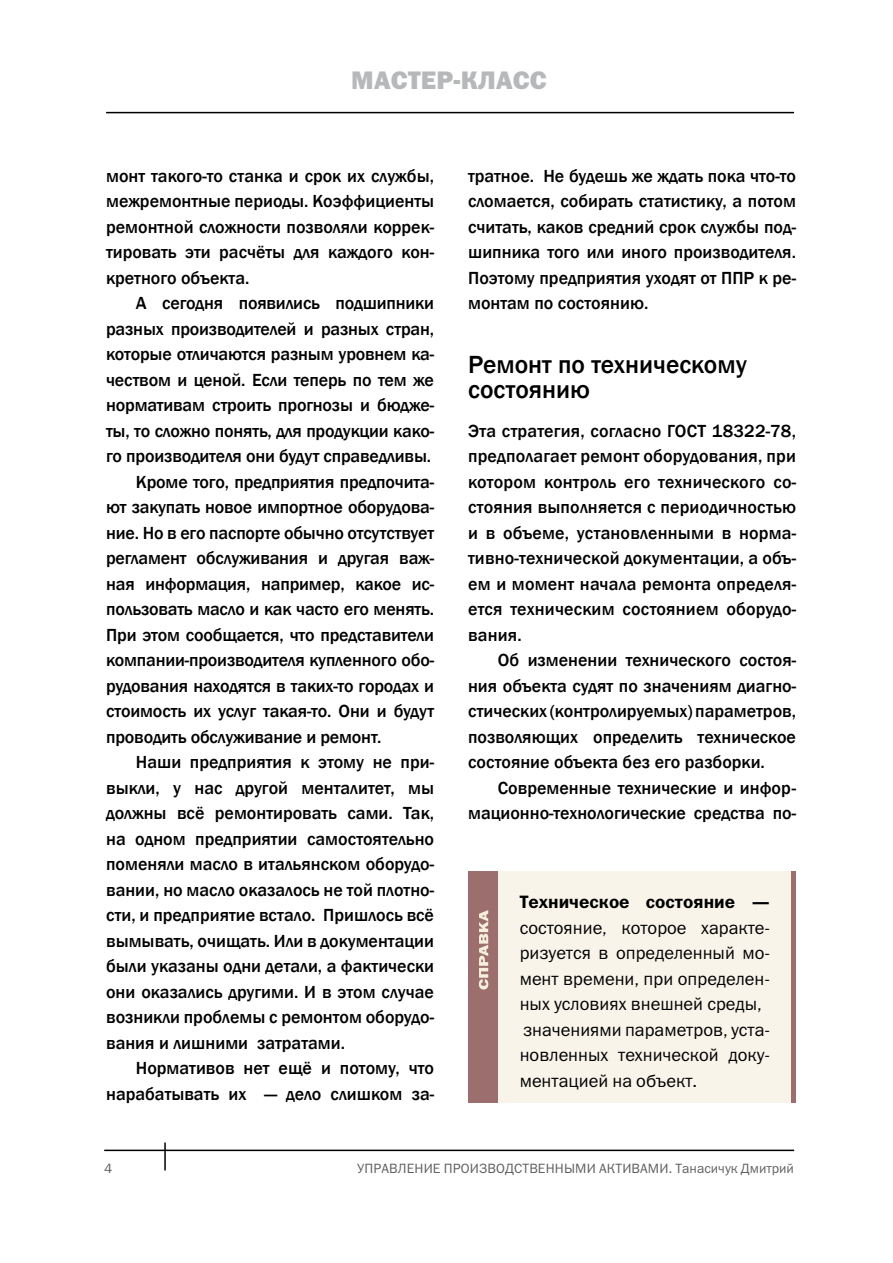
<style>
.page{position:relative;width:893px;height:1263px;background:#fff}
.page>*{position:absolute;margin:0;border:0;box-sizing:border-box;transform-origin:0 0}
.t1{font:500 25.5px/25.5px "Franklin Gothic";color:#000}
.t2{font:25.5px "Franklin Gothic Heavy ITC";letter-spacing:.01em;color:#b6b8ba}
.t3{font:500 18px/25.5px "Franklin Gothic";color:#000;text-align:justify}
.t4{font:18px/25.5px "Franklin Gothic Book ITC";color:#000}
.t5{font:18px "Franklin Gothic Demi ITC";color:#000}
.t6{font:13.5px "Franklin Gothic Book ITC";letter-spacing:.01em;color:#5f6062}
</style>
<div class="page">
<hr style="left:106px;top:112px;width:688px;height:1px;background:#000">
<hr style="left:104px;top:1149px;width:690px;height:2px;background:#000">
<hr style="left:164px;top:1142px;width:2px;height:28px;background:#000">
<div style="left:468px;top:871px;width:328px;height:232px;background:#9c6f6e"></div>
<div style="left:498px;top:871px;width:293px;height:232px;background:#f8f4e9"></div>
<svg style="left:479px;top:910px;width:9px;height:79px"></svg>
<h1 class="t2" style="left:351px;top:64px;width:197px">Мастер-класс</h1>
<p class="t3" style="left:106px;top:163px;width:329px">монт такого-то станка и срок их службы, межремонтные периоды. Коэффициенты ремонтной сложности позволяли коррек&shy;тировать эти расчёты для каждого кон&shy;кретного объекта.</p>
<p class="t3" style="left:136px;top:290px;width:300px">А сегодня появились подшипники</p>
<p class="t3" style="left:106px;top:316px;width:329px">разных производителей и разных стран,</p>
<p class="t3" style="left:106px;top:341px;width:329px">которые отличаются разным уровнем ка-</p>
<p class="t3" style="left:106px;top:367px;width:329px">чеством и ценой. Если теперь по тем же</p>
<p class="t3" style="left:106px;top:392px;width:329px">нормативам строить прогнозы и бюдже-</p>
<p class="t3" style="left:106px;top:418px;width:330px">ты, то сложно понять, для продукции како-</p>
<p class="t3" style="left:106px;top:444px;width:327px">го производителя они будут справедливы.</p>
<p class="t3" style="left:136px;top:469px;width:300px">Кроме того, предприятия предпочита-</p>
<p class="t3" style="left:106px;top:495px;width:329px">ют закупать новое импортное оборудова-</p>
<p class="t3" style="left:106px;top:520px;width:329px">ние. Но в его паспорте обычно отсутствует</p>
<p class="t3" style="left:106px;top:546px;width:329px">регламент обслуживания и другая важ-</p>
<p class="t3" style="left:106px;top:571px;width:330px">ная информация, например, какое ис-</p>
<p class="t3" style="left:106px;top:597px;width:329px">пользовать масло и как часто его менять.</p>
<p class="t3" style="left:106px;top:622px;width:329px">При этом сообщается, что представители</p>
<p class="t3" style="left:106px;top:648px;width:329px">компании-производителя купленного обо-</p>
<p class="t3" style="left:106px;top:673px;width:329px">рудования находятся в таких-то городах и</p>
<p class="t3" style="left:106px;top:699px;width:329px">стоимость их услуг такая-то. Они и будут</p>
<p class="t3" style="left:106px;top:724px;width:277px">проводить обслуживание и ремонт.</p>
<p class="t3" style="left:136px;top:750px;width:300px">Наши предприятия к этому не при-</p>
<p class="t3" style="left:106px;top:775px;width:329px">выкли, у нас другой менталитет, мы</p>
<p class="t3" style="left:106px;top:801px;width:329px">должны всё ремонтировать сами. Так,</p>
<p class="t3" style="left:106px;top:826px;width:329px">на одном предприятии самостоятельно</p>
<p class="t3" style="left:106px;top:852px;width:329px">поменяли масло в итальянском оборудо-</p>
<p class="t3" style="left:106px;top:877px;width:329px">вании, но масло оказалось не той плотно-</p>
<p class="t3" style="left:106px;top:903px;width:329px">сти, и предприятие встало. Пришлось всё</p>
<p class="t3" style="left:106px;top:928px;width:329px">вымывать, очищать. Или в документации</p>
<p class="t3" style="left:106px;top:954px;width:329px">были указаны одни детали, а фактически</p>
<p class="t3" style="left:106px;top:979px;width:329px">они оказались другими. И в этом случае</p>
<p class="t3" style="left:106px;top:1005px;width:329px">возникли проблемы с ремонтом оборудо-</p>
<p class="t3" style="left:106px;top:1030px;width:240px">вания и лишними затратами.</p>
<p class="t3" style="left:136px;top:1056px;width:300px">Нормативов нет ещё и потому, что</p>
<p class="t3" style="left:106px;top:1081px;width:329px">нарабатывать их — дело слишком за-</p>
<p class="t3" style="left:468px;top:163px;width:329px">тратное. Не будешь же ждать пока что-то сломается, собирать статистику, а потом считать, каков средний срок службы под&shy;шипника того или иного производителя.<br>Поэтому предприятия уходят от ППР к ре&shy;монтам по состоянию.</p>
<h1 class="t1" style="left:468px;top:352px;width:280px">Ремонт по техническому состоянию</h1>
<p class="t3" style="left:468px;top:418px;width:330px">Эта стратегия, согласно ГОСТ 18322-78, предполагает ремонт оборудования, при котором контроль его технического со&shy;стояния выполняется с периодичностью и в объеме, установленными в норма&shy;тивно-технической документации, а объ&shy;ем и момент начала ремонта определя&shy;ется техническим состоянием оборудо&shy;вания.</p>
<p class="t3" style="left:468px;top:647px;width:329px;text-indent:30px">Об изменении технического состоя&shy;ния объекта судят по значениям диагно&shy;стических (контролируемых) параметров, позволяющих определить техническое состояние объекта без его разборки.</p>
<p class="t3" style="left:468px;top:775px;width:329px;text-align:right">Современные технические и инфор&shy;мационно-технологические средства по-</p>
<p class="t5" style="left:520px;top:891px;width:252px">Техническое состояние —</p>
<p class="t4" style="left:520px;top:914px;width:252px">состояние, которое характе&shy;ризуется в определенный мо&shy;мент времени, при определен&shy;ных условиях внешней среды, значениями параметров, уста&shy;новленных технической доку&shy;ментацией на объект.</p>
<p class="t6" style="left:104px;top:1160px;width:10px">4</p>
<p class="t6" style="left:357px;top:1160px;width:438px">УПРАВЛЕНИЕ ПРОИЗВОДСТВЕННЫМИ АКТИВАМИ. Танасичук Дмитрий</p>
</div>
